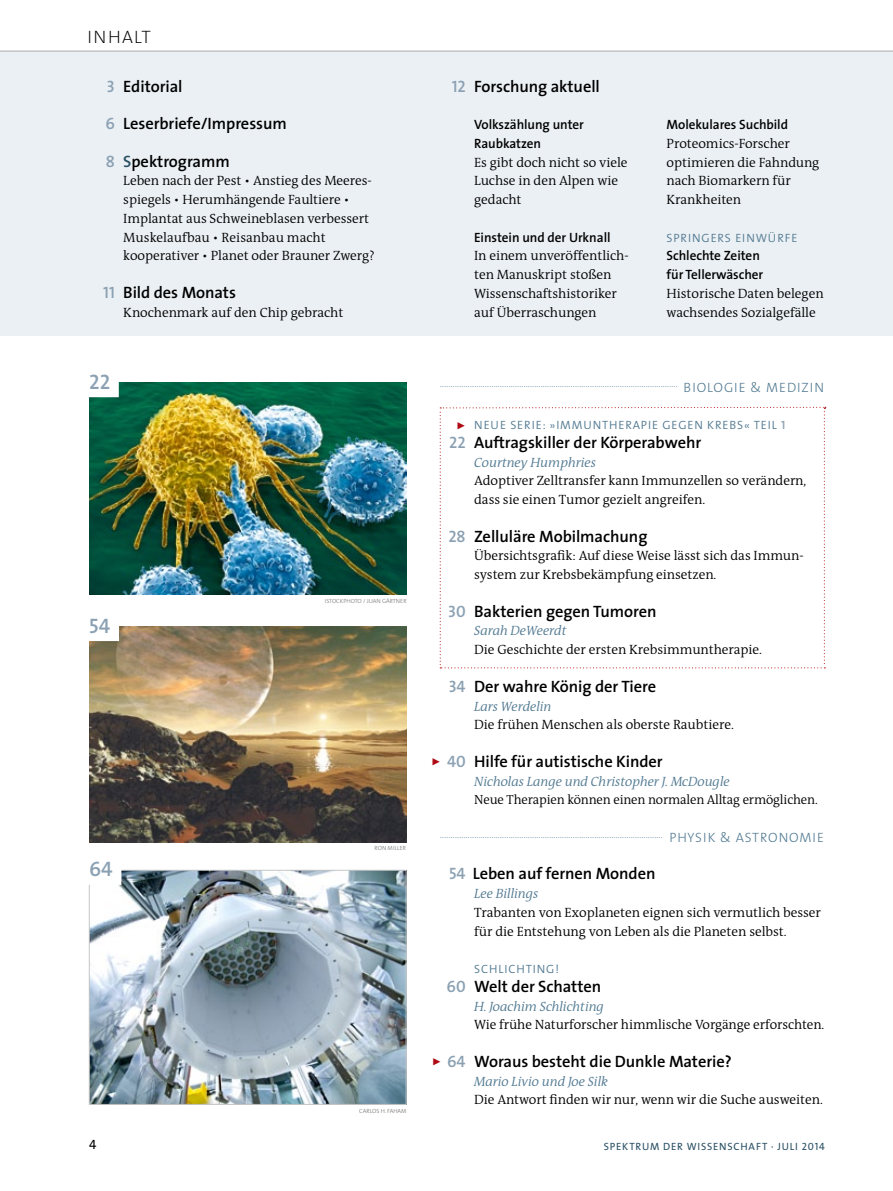
<style>
.page{position:relative;width:893px;height:1191px;background:#fff}
.page>*{position:absolute;margin:0;border:0;box-sizing:border-box;transform-origin:0 0}
.Seitenzahl_Bilder{font:21px "The Sans Semi Bold Caps";color:#8ba1b3}
.Ressort{font:200 18px "The Sans";letter-spacing:.07em;color:#000}
.Headline_1{font:600 16.5px "The Sans";letter-spacing:-.005em;color:#000}
.Grundtext_mit_Einzug{font:300 13.5px/18.8px "The Antiqua B4";letter-spacing:-.005em;color:#000}
.Kasten_1_GT_mit_Einz{font:300 13.5px/18.8px "The Antiqua B4";letter-spacing:-.005em;color:#000}
.Autor_oben{font:italic 300 13.5px "The Antiqua B4 i";letter-spacing:-.005em;color:#517991}
.Kasten_1_Headline{font:600 13.5px/18.8px "The Sans";letter-spacing:-.005em;color:#000}
.Spitzmarke{font:300 13.5px "The Sans";letter-spacing:.07em;color:#517991}
.Fusszeile{font:13.5px "The Sans Caps";color:#000}
.Grundtext_mit_Einzug-2{font:300 13.2px "The Antiqua B4";letter-spacing:-.01em;color:#000}
.Headline_2{font:300 12px "The Sans";letter-spacing:.07em;color:#517991}
.Kasten_1_Spitzmarke{font:300 12px "The Sans";letter-spacing:.07em;color:#517991}
.Fusszeile-2{font:10.5px "The Sans";letter-spacing:.08em;color:#284f63}
.Spitzmarke-2{font:300 9px "The Sans";color:#517991}
.BN{font:300 6px "The Sans";color:#6f6f6e}
.s1{font-family:"The Sans Semi Bold Caps";font-weight:400;color:#8ba1b3}
.s2{font-family:"The Sans Semi Bold Caps";font-weight:400;color:#284f63}
.s3{font-family:"The Sans Caps"}
</style>
<div class="page">
<div style="left:0;top:51px;width:893px;height:284px;background:#ebf0f4"></div>
<img style="left:91px;top:872px;width:313px;height:230px">
<div style="left:89px;top:870px;width:317px;height:234px;border:1px solid #c5c6c6"></div>
<img style="left:89px;top:627px;width:317px;height:215px">
<img style="left:89px;top:383px;width:317px;height:211px">
<hr style="left:892px;top:0;width:1px;height:392px;background:#c5c6c6">
<div style="left:81px;top:372px;width:38px;height:25px;background:#fff"></div>
<div style="left:81px;top:615px;width:38px;height:26px;background:#fff"></div>
<div style="left:81px;top:859px;width:40px;height:26px;background:#fff"></div>
<svg style="left:440px;top:406px;width:386px;height:262px"></svg>
<p class="Ressort" style="left:87px;top:26px;width:65px">INHALT</p>
<p class="Headline_1" style="left:107px;top:75px;width:77px"><span class="s1">3</span> Editorial</p>
<p class="Headline_1" style="left:105px;top:113px;width:183px"><span class="s1">6</span> Leserbriefe/Impressum</p>
<p class="Headline_1" style="left:106px;top:150px;width:125px"><span class="s1">8</span> <span class="s2">S</span>pektrogramm</p>
<p class="Grundtext_mit_Einzug" style="left:123px;top:172px;width:253px">Leben nach der Pest • Anstieg des Meeres&shy;spiegels • Herumhängende Faultiere • Implantat aus Schweineblasen verbessert Muskelaufbau • Reisanbau macht kooperativer • Planet oder Brauner Zwerg?</p>
<p class="Headline_1" style="left:103px;top:282px;width:134px"><span class="s1">11</span> Bild des Monats</p>
<p class="Grundtext_mit_Einzug" style="left:123px;top:303px;width:222px">Knochenmark auf den Chip gebracht</p>
<p class="Seitenzahl_Bilder" style="left:89px;top:368px;width:22px">22</p>
<p class="Seitenzahl_Bilder" style="left:89px;top:612px;width:23px">54</p>
<p class="Seitenzahl_Bilder" style="left:89px;top:856px;width:25px">64</p>
<p class="BN" style="left:325px;top:597px;width:83px">ISTOCKPHOTO / JUAN GÄRTNER</p>
<p class="BN" style="left:375px;top:844px;width:33px">RON MILLER</p>
<p class="BN" style="left:359px;top:1107px;width:49px">CARLOS H. FAHAM</p>
<p class="Headline_1" style="left:452px;top:75px;width:150px"><span class="s1">12</span> Forschung aktuell</p>
<p class="Kasten_1_Headline" style="left:474px;top:115px;width:111px">Volkszählung unter<br>Raubkatzen</p>
<p class="Kasten_1_GT_mit_Einz" style="left:474px;top:153px;width:155px">Es gibt doch nicht so viele<br>Luchse in den Alpen wie gedacht</p>
<p class="Kasten_1_Headline" style="left:474px;top:228px;width:138px">Einstein und der Urknall</p>
<p class="Kasten_1_GT_mit_Einz" style="left:474px;top:247px;width:156px">In einem unveröffentlich&shy;ten Manuskript stoßen<br>Wissenschaftshistoriker auf Überraschungen</p>
<p class="Kasten_1_Headline" style="left:666px;top:115px;width:123px">Molekulares Suchbild</p>
<p class="Grundtext_mit_Einzug" style="left:666px;top:134px;width:154px">Proteomics-Forscher optimieren die Fahndung nach Biomarkern für<br>Krankheiten</p>
<p class="Kasten_1_Spitzmarke" style="left:666px;top:230px;width:132px">SPRINGERS EINWÜRFE</p>
<p class="Kasten_1_Headline" style="left:666px;top:246px;width:98px">Schlechte Zeiten für Tellerwäscher</p>
<p class="Kasten_1_GT_mit_Einz" style="left:666px;top:284px;width:159px">Historische Daten belegen wachsendes Sozialgefälle</p>
<p class="Spitzmarke-2" style="left:440px;top:378px;width:239px">...............................................................................................................</p>
<p class="Spitzmarke" style="left:684px;top:378px;width:142px">BIOLOGIE &amp; MEDIZIN</p>
<p class="Headline_2" style="left:474px;top:417px;width:313px">NEUE SERIE: »IMMUNTHERAPIE GEGEN KREBS« TEIL <span class="s1">1</span></p>
<p class="Headline_1" style="left:449px;top:432px;width:253px"><span class="s1">22</span> Auftragskiller der Körperabwehr</p>
<p class="Autor_oben" style="left:474px;top:455px;width:123px">Courtney Humphries</p>
<p class="Grundtext_mit_Einzug" style="left:474px;top:472px;width:334px">Adoptiver Zelltransfer kann Immunzellen so verändern, dass sie einen Tumor gezielt angreifen.</p>
<p class="Headline_1" style="left:448px;top:525px;width:201px"><span class="s1">28</span> Zelluläre Mobilmachung</p>
<p class="Grundtext_mit_Einzug" style="left:474px;top:547px;width:331px">Übersichtsgrafik: Auf diese Weise lässt sich das Immun&shy;system zur Krebsbekämpfung einsetzen.</p>
<p class="Headline_1" style="left:448px;top:600px;width:210px"><span class="s1">30</span> Bakterien gegen Tumoren</p>
<p class="Autor_oben" style="left:474px;top:624px;width:94px">Sarah DeWeerdt</p>
<p class="Grundtext_mit_Einzug" style="left:474px;top:641px;width:289px">Die Geschichte der ersten Krebsimmuntherapie.</p>
<p class="Headline_1" style="left:449px;top:675px;width:209px"><span class="s1">34</span> Der wahre König der Tiere</p>
<p class="Autor_oben" style="left:474px;top:699px;width:79px">Lars Werdelin</p>
<p class="Grundtext_mit_Einzug" style="left:474px;top:716px;width:261px">Die frühen Menschen als oberste Raubtiere.</p>
<p class="Headline_1" style="left:447px;top:750px;width:217px"><span class="s1">40</span> Hilfe für autistische Kinder</p>
<p class="Autor_oben" style="left:474px;top:774px;width:257px">Nicholas Lange und Christopher J. McDougle</p>
<p class="Grundtext_mit_Einzug-2" style="left:474px;top:793px;width:345px">Neue Therapien können einen normalen Alltag ermöglichen.</p>
<p class="Spitzmarke-2" style="left:440px;top:828px;width:224px">........................................................................................................</p>
<p class="Spitzmarke" style="left:669px;top:828px;width:156px">PHYSIK &amp; ASTRONOMIE</p>
<p class="Headline_1" style="left:449px;top:863px;width:208px"><span class="s1">54</span> Leben auf fernen Monden</p>
<p class="Autor_oben" style="left:474px;top:886px;width:66px">Lee Billings</p>
<p class="Grundtext_mit_Einzug" style="left:474px;top:903px;width:348px">Trabanten von Exoplaneten eignen sich vermutlich besser für die Entstehung von Leben als die Planeten selbst.</p>
<p class="Headline_2" style="left:474px;top:961px;width:86px">SCHLICHTING!</p>
<p class="Headline_1" style="left:447px;top:975px;width:156px"><span class="s1">60</span> Welt der Schatten</p>
<p class="Autor_oben" style="left:474px;top:999px;width:131px">H. Joachim Schlichting</p>
<p class="Grundtext_mit_Einzug" style="left:474px;top:1016px;width:352px">Wie frühe Naturforscher himmlische Vorgänge erforschten.</p>
<p class="Headline_1" style="left:447px;top:1050px;width:286px"><span class="s1">64</span> Woraus besteht die Dunkle Materie?</p>
<p class="Autor_oben" style="left:474px;top:1074px;width:135px">Mario Livio und Joe Silk</p>
<p class="Grundtext_mit_Einzug" style="left:474px;top:1091px;width:350px">Die Antwort finden wir nur, wenn wir die Suche ausweiten.</p>
<p class="Fusszeile" style="left:89px;top:1135px;width:9px">4</p>
<p class="Fusszeile-2" style="left:604px;top:1140px;width:223px">SPEKTRUM DER WISSENSCHAFT · JULI <span class="s3">2014</span></p>
</div>
